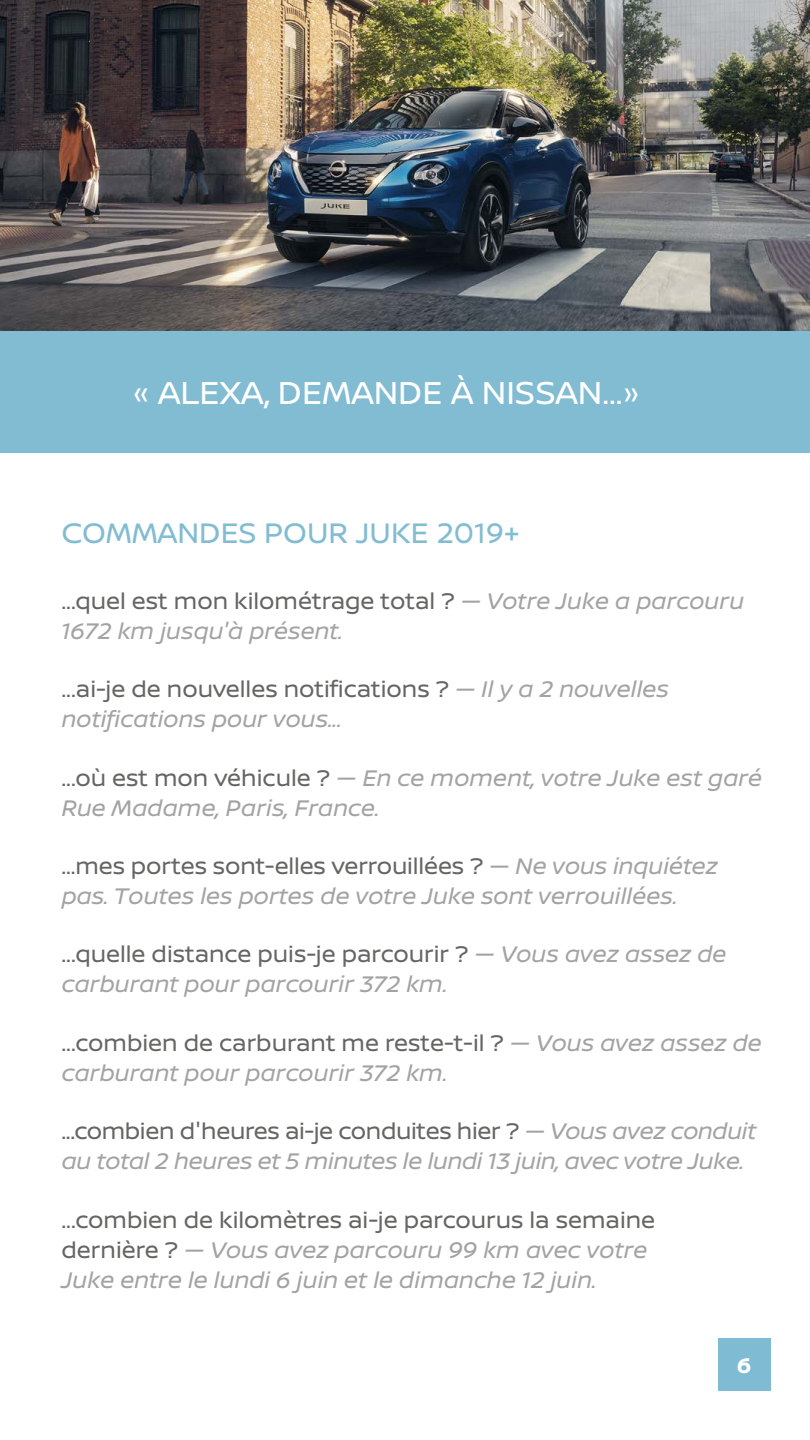
<style>
.page{position:relative;width:810px;height:1440px;background:#fff}
.page>*{position:absolute;margin:0;border:0;box-sizing:border-box;transform-origin:0 0}
.t1{font:33.75px "Nissan Brand";color:#fff}
.t2{font:30px "Nissan Brand";color:#82bcd2}
.t3{font:italic 24px/30px "Nissan Brand";color:#a2a3a2}
.t4{font:700 22.5px "Nissan Brand";color:#fff}
.s1{font-style:normal;color:#646664}
</style>
<div class="page">
<div style="left:718px;top:1338px;width:52px;height:52px;background:#7fbbd2"></div>
<img style="left:0;top:0;width:810px;height:331px">
<div style="left:0;top:331px;width:810px;height:121px;background:#82bcd2"></div>
<h1 class="t1" style="left:133px;top:368px;width:509px">« ALEXA, DEMANDE À NISSAN...»</h1>
<p class="t2" style="left:62px;top:511px;width:459px">COMMANDES POUR JUKE 2019+</p>
<p class="t3" style="left:62px;top:585px;width:684px"><span class="s1">...quel est mon kilométrage total ?</span> — Votre Juke a parcouru<br>1672 km jusqu'à présent.</p>
<p class="t3" style="left:62px;top:673px;width:609px"><span class="s1">...ai-je de nouvelles notifications ?</span> — Il y a 2 nouvelles notifications pour vous...</p>
<p class="t3" style="left:62px;top:761px;width:702px"><span class="s1">...où est mon véhicule ?</span> — En ce moment, votre Juke est garé<br>Rue Madame, Paris, France.</p>
<p class="t3" style="left:62px;top:850px;width:658px"><span class="s1">...mes portes sont-elles verrouillées ?</span> — Ne vous inquiétez pas. Toutes les portes de votre Juke sont verrouillées.</p>
<p class="t3" style="left:62px;top:938px;width:666px"><span class="s1">...quelle distance puis-je parcourir ?</span> — Vous avez assez de carburant pour parcourir 372 km.</p>
<p class="t3" style="left:62px;top:1027px;width:702px"><span class="s1">...combien de carburant me reste-t-il ?</span> — Vous avez assez de carburant pour parcourir 372 km.</p>
<p class="t3" style="left:62px;top:1115px;width:696px"><span class="s1">...combien d'heures ai-je conduites hier ?</span> — Vous avez conduit au total 2 heures et 5 minutes le lundi 13 juin, avec votre Juke.</p>
<p class="t3" style="left:62px;top:1203px;width:595px"><span class="s1">...combien de kilomètres ai-je parcourus la semaine dernière ?</span> — Vous avez parcouru 99 km avec votre<br>Juke entre le lundi 6 juin et le dimanche 12 juin.</p>
<p class="t4" style="left:737px;top:1349px;width:16px">6</p>
</div>
